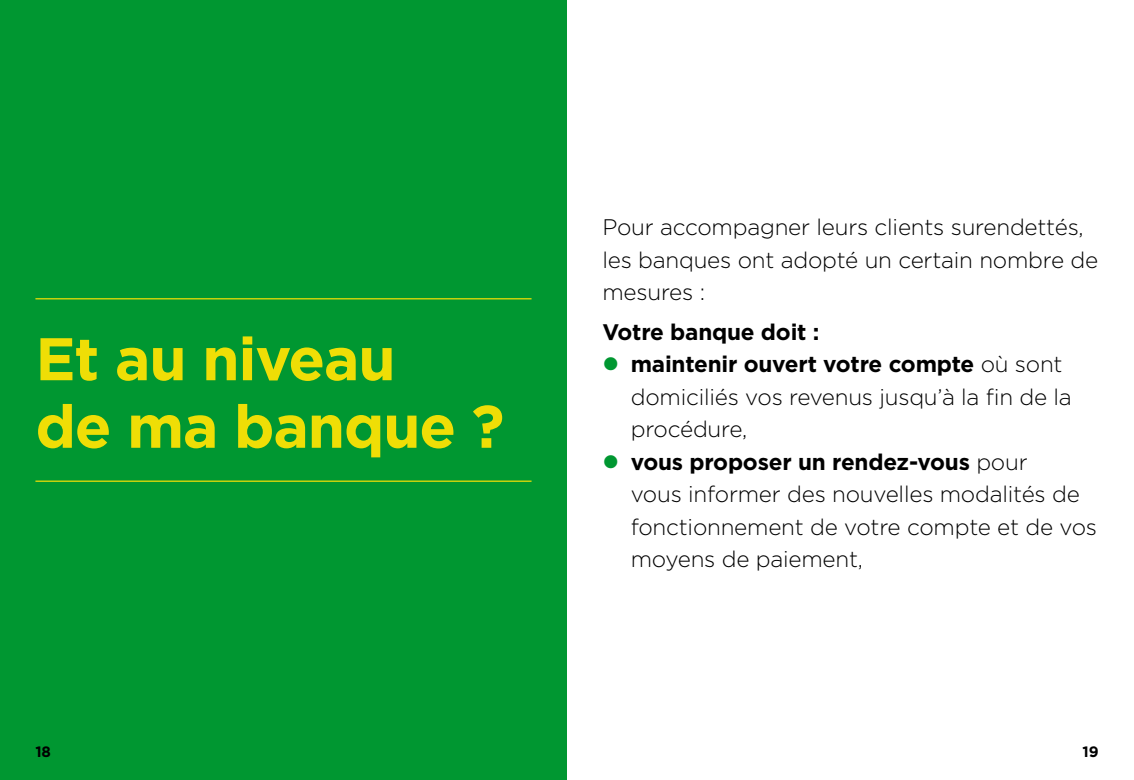
<style>
.page{position:relative;width:1134px;height:780px;background:#fff}
.page>*{position:absolute;margin:0;border:0;box-sizing:border-box;transform-origin:0 0}
.H1_-_chapitres{font:700 60px/67.5px "Gotham";letter-spacing:-.02em;color:#efde06}
.Texte_puces{font:300 22.5px/32.5px "Gotham";letter-spacing:-.01em;color:#000}
.Texte{font:700 22.5px "Gotham";letter-spacing:-.01em;color:#000}
.t1{font:700 15px "Gotham";color:#000}
.s1{font-weight:700}
</style>
<div class="page">
<div style="left:0;top:0;width:567px;height:780px;background:#009731"></div>
<hr style="left:35px;top:480px;width:496px;height:2px;background:#efde06">
<hr style="left:35px;top:298px;width:496px;height:1px;background:#efde06">
<h1 class="H1_-_chapitres" style="left:35px;top:325px;width:470px">Et au niveau<br>de ma banque ?</h1>
<p class="t1" style="left:35px;top:741px;width:17px">18</p>
<p class="Texte_puces" style="left:602px;top:210px;width:497px">Pour accompagner leurs clients surendettés, les banques ont adopté un certain nombre de mesures :</p>
<p class="Texte" style="left:602px;top:317px;width:219px">Votre banque doit :</p>
<p class="Texte_puces" style="left:631px;top:347px;width:443px"><span class="s1">maintenir ouvert votre compte</span> où sont domiciliés vos revenus jusqu’à la fin de la procédure,</p>
<p class="Texte_puces" style="left:631px;top:445px;width:468px"><span class="s1">vous proposer un rendez-vous</span> pour<br>vous informer des nouvelles modalités de fonctionnement de votre compte et de vos moyens de paiement,</p>
<p class="t1" style="left:1082px;top:741px;width:18px">19</p>
</div>
